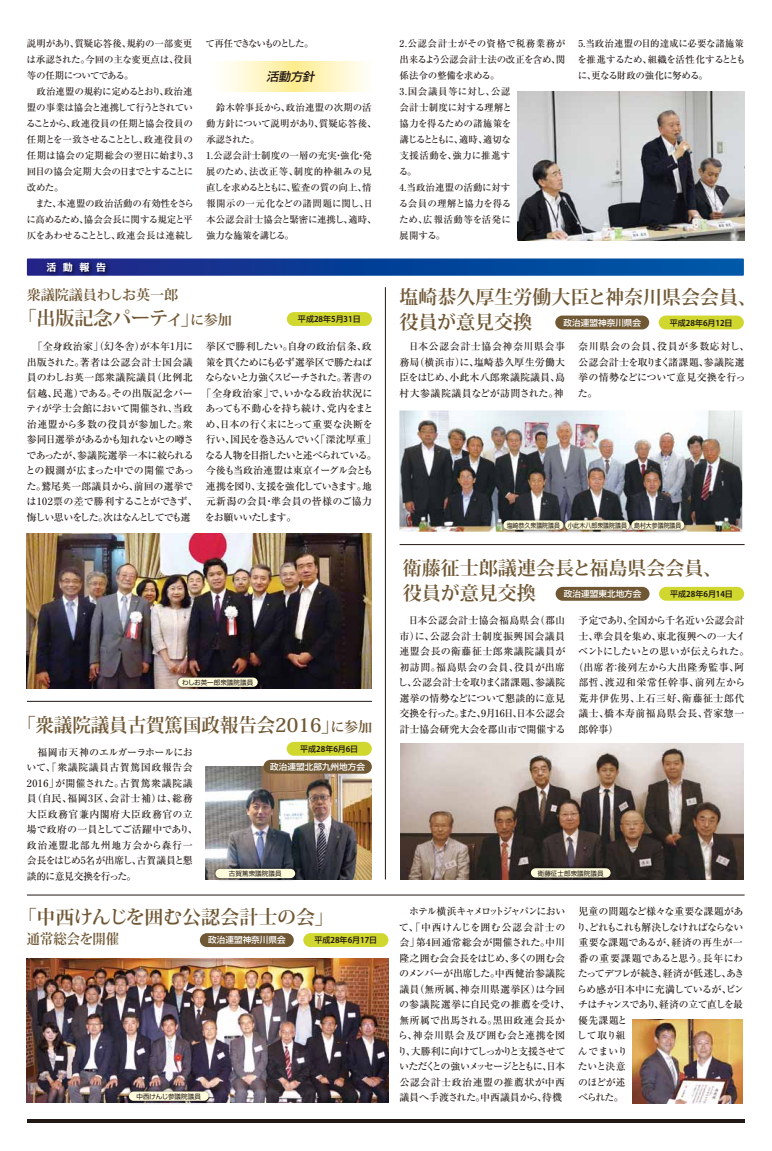
<style>
.page{position:relative;width:772px;height:1151px;background:#fff}
.page>*{position:absolute;margin:0;border:0;box-sizing:border-box;transform-origin:0 0}
.t1{font:700 19px/25px "Koz Min Pro";color:#705835}
.t2{font:700 14px "Koz Min Pro";color:#705835}
.t3{font:700 14px "Koz Min Pro";color:#705835;scale:.95 1}
.t4{font:italic 500 11.8px "Shin Go Pro";color:#221815}
.t5{font:500 10px/15.5px "Ryumin Pro";letter-spacing:-.005em;color:#221815}
.t6{font:500 10px/15.5px "Ryumin Pro";letter-spacing:-.04em;color:#221815}
.t7{font:500 10px/15.5px "Ryumin Pro";letter-spacing:.035em;color:#221815}
.t8{font:500 10px/15.5px "Ryumin Pro";letter-spacing:.02em;color:#221815}
.t9{font:500 10px "Ryumin Pro";letter-spacing:-.075em;color:#221815}
.t10{font:500 10px "Ryumin Pro";letter-spacing:.04em;color:#221815}
.t11{font:500 10px "Ryumin Pro";letter-spacing:-.13em;color:#221815}
.t12{font:500 10px "Ryumin Pro";letter-spacing:-.07em;color:#221815}
.t13{font:500 10px "Ryumin Pro";letter-spacing:-.11em;color:#221815}
.t14{font:500 10px "Ryumin Pro";letter-spacing:-.025em;color:#221815}
.t15{font:500 10px "Ryumin Pro";letter-spacing:-.035em;color:#221815}
.t16{font:500 10px "Ryumin Pro";letter-spacing:-.055em;color:#221815}
.t17{font:500 10px "Ryumin Pro";letter-spacing:-.045em;color:#221815}
.t18{font:500 10px "Ryumin Pro";letter-spacing:.055em;color:#221815}
.t19{font:500 10px "Ryumin Pro";letter-spacing:.045em;color:#221815}
.t20{font:500 10px "Ryumin Pro";letter-spacing:-.1em;color:#221815}
.t21{font:700 10px "Kakumin Pro";color:#fff}
.t22{font:500 9.5px/16px "Ryumin Pro";letter-spacing:-.015em;color:#221815}
.t23{font:500 9.5px/16px "Ryumin Pro";letter-spacing:.005em;color:#221815}
.t24{font:500 9.5px/16px "Ryumin Pro";letter-spacing:-.035em;color:#221815}
.t25{font:500 9.5px "Ryumin Pro";letter-spacing:-.165em;color:#221815}
.t26{font:500 8.5px "Shin Go Pro";letter-spacing:.005em;color:#fff}
.t27{font:500 8px "Shin Go Pro";color:#221815}
.t28{font:6.5px "Shin Go Pro";letter-spacing:.005em;color:#221815}
.t29{font:6.5px "Shin Go Pro";letter-spacing:.005em;color:#221815;scale:.9 1}
.s1{font-size:14px}
.s2{font-family:"Koz Go Pro";font-weight:700}
</style>
<div class="page">
<svg style="left:27px;top:258px;width:716px;height:18px;background:#12499d"></svg>
<img style="left:41px;top:258px;width:72px;height:19px">
<div style="left:286px;top:312px;width:86px;height:14px;background:#d0d72f;border-radius:7px"></div>
<div style="left:200px;top:933px;width:93px;height:14px;background:#705835;border-radius:7px"></div>
<div style="left:555px;top:316px;width:93px;height:13px;background:#705835;border-radius:7px"></div>
<div style="left:303px;top:933px;width:85px;height:14px;background:#d0d72f;border-radius:7px"></div>
<hr style="left:385px;top:287px;width:1px;height:592px;background:#221815">
<hr style="left:27px;top:701px;width:345px;height:1px;background:#221815">
<hr style="left:399px;top:544px;width:345px;height:1px;background:#221815">
<hr style="left:27px;top:895px;width:717px;height:1px;background:#221815">
<div style="left:658px;top:316px;width:85px;height:13px;background:#d0d72f;border-radius:7px"></div>
<div style="left:555px;top:587px;width:94px;height:14px;background:#705835;border-radius:7px"></div>
<div style="left:658px;top:587px;width:85px;height:14px;background:#d0d72f;border-radius:7px"></div>
<img style="left:632px;top:1020px;width:110px;height:83px">
<img style="left:27px;top:534px;width:345px;height:155px">
<img style="left:174px;top:673px;width:88px;height:17px">
<div style="left:178px;top:678px;width:79px;height:9px;background:#fffcdb;border-radius:5px"></div>
<img style="left:399px;top:410px;width:342px;height:122px">
<img style="left:498px;top:516px;width:62px;height:17px">
<div style="left:503px;top:520px;width:60px;height:10px;background:#fffcdb;border-radius:5px"></div>
<img style="left:560px;top:516px;width:66px;height:17px">
<div style="left:564px;top:520px;width:65px;height:10px;background:#fffcdb;border-radius:5px"></div>
<img style="left:626px;top:516px;width:62px;height:17px">
<div style="left:631px;top:520px;width:52px;height:10px;background:#fffcdb;border-radius:5px"></div>
<img style="left:400px;top:744px;width:343px;height:135px">
<img style="left:526px;top:864px;width:88px;height:16px">
<div style="left:530px;top:868px;width:80px;height:9px;background:#fffcdb;border-radius:5px"></div>
<img style="left:206px;top:767px;width:165px;height:113px">
<img style="left:211px;top:864px;width:88px;height:17px">
<div style="left:215px;top:869px;width:80px;height:9px;background:#fffcdb;border-radius:5px"></div>
<img style="left:27px;top:958px;width:361px;height:145px">
<img style="left:124px;top:1087px;width:89px;height:17px">
<div style="left:129px;top:1091px;width:79px;height:10px;background:#fffcdb;border-radius:5px"></div>
<svg style="left:223px;top:61px;width:144px;height:30px;background:#fff5c4"></svg>
<img style="left:517px;top:91px;width:227px;height:149px">
<div style="left:286px;top:742px;width:85px;height:14px;background:#d0d72f;border-radius:7px"></div>
<div style="left:263px;top:760px;width:108px;height:14px;background:#705835;border-radius:7px"></div>
<hr style="left:27px;top:1119px;width:717px;height:4px;background:#221815">
<p class="t22" style="left:26px;top:35px;width:168px">説明があり、質疑応答後、規約の一部変更は承認された。今回の主な変更点は、役員等の任期についてである。<br>　政治連盟の規約に定めるとおり、政治連盟の事業は協会と連携して行うとされていることから、政連役員の任期と協会役員の任期とを一致させることとし、政連役員の任期は協会の定期総会の翌日に始まり、3回目の協会定期大会の日までとすることに改めた。</p>
<p class="t22" style="left:26px;top:195px;width:169px;text-align:justify;text-indent:9px">また、本連盟の政治活動の有効性をさらに高めるため、協会会長に関する規定と平仄をあわせることとし、政連会長は連続し</p>
<p class="t25" style="left:205px;top:36px;width:110px">て再任できないものとした。</p>
<p class="t4" style="left:266px;top:67px;width:52px">活動方針</p>
<p class="t23" style="left:206px;top:99px;width:172px">　鈴木幹事長から、政治連盟の次期の活動方針について説明があり、質疑応答後、承認された。<br>1．公認会計士制度の一層の充実・強化・発展のため､法改正等、制度的枠組みの見直しを求めるとともに、監査の質の向上、情報開示の一元化などの諸問題に関し、日本公認会計士協会と緊密に連携し、適時、強力な施策を講じる。</p>
<p class="t21" style="left:46px;top:259px;width:61px">活動報告</p>
<h2 class="t2" style="left:27px;top:284px;width:153px">衆議院議員わしお英一郎</h2>
<h1 class="t1" style="left:18px;top:304px;width:215px">「出版記念パーティ」<span class="s1">に参加</span></h1>
<p class="t27" style="left:298px;top:313px;width:64px">平成<span class="s2">28</span>年<span class="s2">5</span>月<span class="s2">31</span>日</p>
<p class="t5" style="left:25px;top:338px;width:174px">　「全身政治家」（幻冬舎）が本年1月に出版された。著者は公認会計士国会議員のわしお英一郎衆議院議員（比例北信越、民進）である。その出版記念パーティが学士会館において開催され、当政治連盟から多数の役員が参加した。衆参同日選挙があるかも知れないとの噂さであったが、参議院選挙一本に絞られるとの観測が広まった中での開催であった。鷲尾英一郎議員から、前回の選挙では102票の差で勝利することができず、悔しい思いをした。次はなんとしてでも選</p>
<p class="t14" style="left:206px;top:339px;width:167px">挙区で勝利したい。自身の政治信条、政</p>
<p class="t9" style="left:206px;top:354px;width:168px">策を貫くためにも必ず選挙区で勝たねば</p>
<p class="t11" style="left:205px;top:370px;width:168px">ならないと力強くスピーチされた。著書の</p>
<p class="t5" style="left:201px;top:384px;width:172px">「全身政治家」で、いかなる政治状況に</p>
<p class="t15" style="left:205px;top:401px;width:169px">あっても不動心を持ち続け、党内をまと</p>
<p class="t5" style="left:205px;top:415px;width:169px">め、日本の行く末にとって重要な決断を</p>
<p class="t12" style="left:206px;top:432px;width:172px">行い、国民を巻き込んでいく「深沈厚重」</p>
<p class="t13" style="left:205px;top:447px;width:173px">なる人物を目指したいと述べられている。</p>
<p class="t16" style="left:206px;top:463px;width:169px">今後も当政治連盟は東京イーグル会とも</p>
<p class="t9" style="left:206px;top:478px;width:167px">連携を図り、支援を強化していきます。地</p>
<p class="t8" style="left:206px;top:493px;width:168px">元新潟の会員・準会員の皆様のご協力</p>
<p class="t20" style="left:205px;top:509px;width:93px">をお願いいたします。</p>
<p class="t22" style="left:398px;top:35px;width:168px">2．公認会計士がその資格で税務業務が出来るよう公認会計士法の改正を含め、関係法令の整備を求める。<br>3．国会議員等に対し、公認<br>会計士制度に対する理解と<br>協力を得るための諸施策を<br>講じるとともに、適時、適切な<br>支援活動を、強力に推進す<br>る。<br>4．当政治連盟の活動に対す<br>る会員の理解と協力を得る<br>ため、広報活動等を活発に<br>展開する。</p>
<p class="t24" style="left:577px;top:35px;width:169px">5．当政治連盟の目的達成に必要な諸施策を推進するため､組織を活性化するとともに、更なる財政の強化に努める。</p>
<h1 class="t1" style="left:399px;top:284px;width:359px">塩崎恭久厚生労働大臣と神奈川県会会員、役員が意見交換</h1>
<p class="t26" style="left:563px;top:316px;width:79px">政治連盟神奈川県会</p>
<p class="t27" style="left:669px;top:316px;width:64px">平成<span class="s2">28</span>年<span class="s2">6</span>月<span class="s2">12</span>日</p>
<p class="t5" style="left:399px;top:338px;width:167px;text-align:justify">　日本公認会計士協会神奈川県会事務局（横浜市）に、塩崎恭久厚生労働大臣をはじめ、小此木八郎衆議院議員、島村大参議院議員などが訪問された。神</p>
<p class="t8" style="left:577px;top:338px;width:173px">奈川県会の会員、役員が多数応対し、公認会計士を取りまく諸課題、参議院選挙の情勢などについて意見交換を行った。</p>
<p class="t29" style="left:506px;top:520px;width:195px">塩崎恭久衆議院議員 小此木八郎衆議院議員 島村大参議院議員</p>
<h1 class="t1" style="left:402px;top:555px;width:321px">衛藤征士郎議連会長と福島県会会員、役員が意見交換</h1>
<p class="t26" style="left:563px;top:587px;width:79px">政治連盟東北地方会</p>
<p class="t27" style="left:669px;top:587px;width:64px">平成<span class="s2">28</span>年<span class="s2">6</span>月<span class="s2">14</span>日</p>
<p class="t5" style="left:397px;top:612px;width:169px;text-align:justify">　日本公認会計士協会福島県会（郡山市）に、公認会計士制度振興国会議員連盟会長の衛藤征士郎衆議院議員が初訪問。福島県会の会員、役員が出席し、公認会計士を取りまく諸課題、参議院選挙の情勢などについて懇談的に意見交換を行った。また、9月16日、日本公認会計士協会研究大会を郡山市で開催する</p>
<p class="t5" style="left:578px;top:612px;width:167px">予定であり、全国から千名近い公認会計</p>
<p class="t5" style="left:578px;top:628px;width:169px">士、準会員を集め、東北復興への一大イ</p>
<p class="t17" style="left:577px;top:644px;width:173px">ベントにしたいとの思いが伝えられた。</p>
<p class="t10" style="left:573px;top:659px;width:172px">（出席者：後列左から大出隆秀監事、阿</p>
<p class="t18" style="left:578px;top:675px;width:168px">部哲、渡辺和栄常任幹事、前列左から</p>
<p class="t19" style="left:578px;top:690px;width:167px">荒井伊佐男、上石三好、衛藤征士郎代</p>
<p class="t10" style="left:578px;top:706px;width:167px">議士、橋本寿前福島県会長、菅家惣一</p>
<p class="t5" style="left:578px;top:721px;width:41px">郎幹事）</p>
<p class="t28" style="left:182px;top:677px;width:72px">わしお英一郎衆議院議員</p>
<h1 class="t1" style="left:17px;top:711px;width:357px">「衆議院議員古賀篤国政報告会2016」<span class="s1">に参加</span></h1>
<p class="t7" style="left:27px;top:743px;width:173px">　福岡市天神のエルガーラホールにおいて、「衆議院議員古賀篤国政報告会<br>2016」が開催された。古賀篤衆議院議員（自民、福岡3区、会計士補）は、総務大臣政務官兼内閣府大臣政務官の立場で政府の一員としてご活躍中であり、政治連盟北部九州地方会から森行一会長をはじめ5名が出席し、古賀議員と懇談的に意見交換を行った。</p>
<p class="t27" style="left:300px;top:742px;width:60px">平成<span class="s2">28</span>年<span class="s2">6</span>月<span class="s2">6</span>日</p>
<p class="t26" style="left:270px;top:760px;width:96px">政治連盟北部九州地方会</p>
<p class="t28" style="left:229px;top:868px;width:54px">古賀篤衆議院議員</p>
<p class="t28" style="left:537px;top:868px;width:67px">衛藤征士郎衆議院議員</p>
<h1 class="t1" style="left:18px;top:903px;width:317px">「中西けんじを囲む公認会計士の会」</h1>
<h2 class="t3" style="left:27px;top:928px;width:99px">通常総会を開催</h2>
<p class="t27" style="left:314px;top:934px;width:64px">平成<span class="s2">28</span>年<span class="s2">6</span>月<span class="s2">17</span>日</p>
<p class="t26" style="left:208px;top:933px;width:79px">政治連盟神奈川県会</p>
<p class="t28" style="left:136px;top:1091px;width:66px">中西けんじ参議院議員</p>
<p class="t5" style="left:397px;top:903px;width:174px">　ホテル横浜キャメロットジャパンにおいて、「中西けんじを囲む公認会計士の会」第4回通常総会が開催された。中川隆之囲む会会長をはじめ、多くの囲む会のメンバーが出席した。中西健治参議院議員（無所属、神奈川県選挙区）は今回の参議院選挙に自民党の推薦を受け、無所属で出馬される。黒田政連会長から、神奈川県会及び囲む会と連携を図り、大勝利に向けてしっかりと支援させていただくとの強いメッセージとともに、日本公認会計士政治連盟の推薦状が中西議員へ手渡された。中西議員から、待機</p>
<p class="t6" style="left:576px;top:903px;width:169px">児童の問題など様々な重要な課題があり、どれもこれも解決しなければならない重要な課題であるが、経済の再生が一番の重要課題であると思う。長年にわたってデフレが続き、経済が低迷し、あきらめ感が日本中に充満しているが、ピンチはチャンスであり、経済の立て直しを最優先課題と<br>して取り組<br>んでまいり<br>たいと決意<br>のほどが述<br>べられた。</p>
</div>
